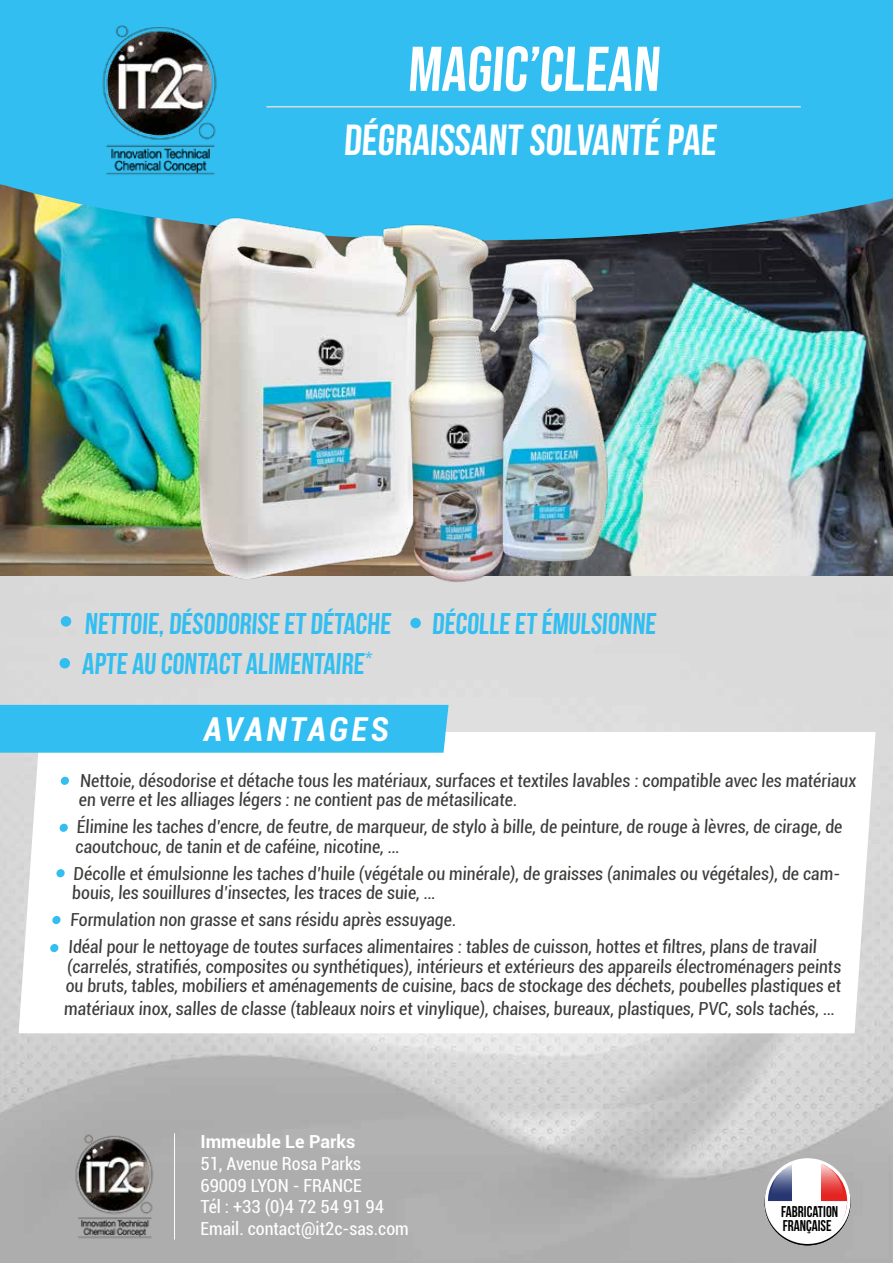
<style>
.page{position:relative;width:893px;height:1263px;background:#fff}
.page>*{position:absolute;margin:0;border:0;box-sizing:border-box;transform-origin:0 0}
.t1{font:63px "Bebas Neue";color:#fff}
.t2{font:700 43.5px "Bebas Neue";color:#fff}
.t3{font:italic 700 condensed 33px "Roboto";letter-spacing:.09em;color:#fff}
.t4{font:700 30px "Bebas Neue";color:#32bef0}
.t5{font:condensed 18px/19.5px "Roboto";letter-spacing:-.005em;color:#3c3c3b}
.t6{font:condensed 18px/21.6px "Roboto";color:#fff}
.t7{font:700 18px "Roboto";color:#fff}
.t8{font:15.6px/14.7px "Bebas Neue";color:#000;scale:.95 1}
</style>
<div class="page">
<img style="left:0;top:575px;width:893px;height:688px">
<img style="left:0;top:240px;width:170px;height:335px">
<img style="left:656px;top:240px;width:237px;height:335px">
<div style="left:0;top:0;width:893px;height:240px;background:#32bef0"></div>
<svg style="left:765px;top:1158px;width:85px;height:86px"></svg>
<svg style="left:766px;top:1161px;width:82px;height:81px"></svg>
<hr style="left:174px;top:1133px;width:1px;height:106px;background:#fff">
<svg style="left:19px;top:732px;width:857px;height:301px"></svg>
<div style="left:61px;top:777px;width:8px;height:8px;background:#32bef0;border-radius:50%"></div>
<div style="left:59px;top:824px;width:9px;height:8px;background:#32bef0;border-radius:50%"></div>
<div style="left:56px;top:869px;width:9px;height:8px;background:#32bef0;border-radius:50%"></div>
<div style="left:52px;top:916px;width:9px;height:8px;background:#32bef0;border-radius:50%"></div>
<div style="left:50px;top:944px;width:9px;height:8px;background:#32bef0;border-radius:50%"></div>
<div style="left:0;top:705px;width:449px;height:48px;background:#32bef0"></div>
<div style="left:61px;top:616px;width:10px;height:11px;background:#32bef0;border-radius:50%"></div>
<div style="left:60px;top:658px;width:10px;height:10px;background:#32bef0;border-radius:50%"></div>
<div style="left:410px;top:618px;width:11px;height:10px;background:#32bef0;border-radius:50%"></div>
<hr style="left:266px;top:106px;width:535px;height:1px;background:#dadada">
<img style="left:170px;top:207px;width:262px;height:385px">
<img style="left:531px;top:232px;width:125px;height:356px">
<img style="left:373px;top:205px;width:158px;height:383px">
<img style="left:54px;top:1126px;width:120px;height:120px">
<img style="left:72px;top:11px;width:176px;height:176px">
<h1 class="t1" style="left:407px;top:33px;width:258px">MAGIC’CLEAN</h1>
<h2 class="t2" style="left:343px;top:116px;width:377px">DÉGRAISSANT SOLVANTÉ PAE</h2>
<h3 class="t4" style="left:85px;top:607px;width:310px">NETTOIE, DÉSODORISE ET DÉTACHE</h3>
<h3 class="t4" style="left:432px;top:607px;width:228px">DÉCOLLE ET ÉMULSIONNE</h3>
<h3 class="t4" style="left:82px;top:647px;width:293px">APTE AU CONTACT ALIMENTAIRE<sup>*</sup></h3>
<h3 class="t3" style="left:204px;top:706px;width:186px">AVANTAGES</h3>
<p class="t5" style="left:78px;top:770px;width:781px">Nettoie, désodorise et détache tous les matériaux, surfaces et textiles lavables : compatible avec les matériaux en verre et les alliages légers : ne contient pas de métasilicate.</p>
<p class="t5" style="left:75px;top:817px;width:770px">Élimine les taches d’encre, de feutre, de marqueur, de stylo à bille, de peinture, de rouge à lèvres, de cirage, de caoutchouc, de tanin et de caféine, nicotine, …</p>
<p class="t5" style="left:72px;top:863px;width:771px">Décolle et émulsionne les taches d’huile (végétale ou minérale), de graisses (animales ou végétales), de cam&shy;bouis, les souillures d’insectes, les traces de suie, …</p>
<p class="t5" style="left:68px;top:906px;width:752px;line-height:27px">Formulation non grasse et sans résidu après essuyage.<br>Idéal pour le nettoyage de toutes surfaces alimentaires : tables de cuisson, hottes et filtres, plans de travail</p>
<p class="t5" style="left:65px;top:956px;width:779px">(carrelés, stratifiés, composites ou synthétiques), intérieurs et extérieurs des appareils électroménagers peints ou bruts, tables, mobiliers et aménagements de cuisine, bacs de stockage des déchets, poubelles plastiques et</p>
<p class="t5" style="left:64px;top:998px;width:773px">matériaux inox, salles de classe (tableaux noirs et vinylique), chaises, bureaux, plastiques, PVC, sols tachés, …</p>
<p class="t7" style="left:200px;top:1129px;width:157px">Immeuble Le Parks</p>
<p class="t6" style="left:200px;top:1152px;width:210px">51, Avenue Rosa Parks<br>69009 LYON - FRANCE<br>Tél : +33 (0)4 72 54 91 94<br>Email. contact@it2c-sas.com</p>
<p class="t8" style="left:781px;top:1204px;width:62px">FABRICATION<br>FRANÇAISE</p>
</div>
